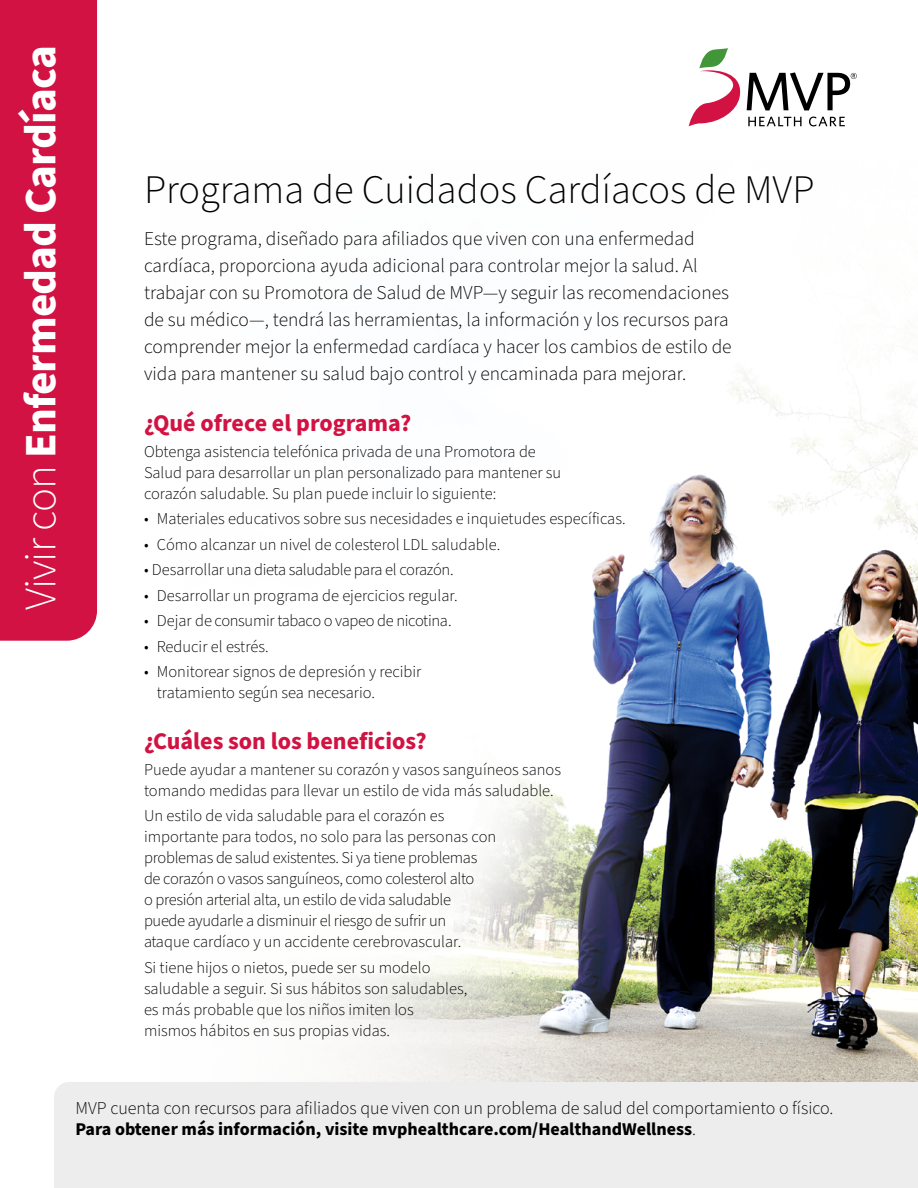
<style>
.page{position:relative;width:918px;height:1188px;background:#fff}
.page>*{position:absolute;margin:0;border:0;box-sizing:border-box;transform-origin:0 0}
.t1{font:700 45px "Source Sans Pro";letter-spacing:-.02em;color:#fff}
.Digital_Headline_Lig{font:300 40.5px "Source Sans Pro";color:#000}
.Digital_Subhead_Bold{font:700 24px "Source Sans Pro";color:#d11242}
.Digital_Text_Large_L{font:300 19.5px/27px "Source Sans Pro";color:#000}
.t2{font:300 18px/21px "Source Sans Pro";color:#000}
.Digital_Text_Base{font:300 16.5px/21px "Source Sans Pro";color:#000}
.Digital_Text_Base-2{font:300 16.5px/21px "Source Sans Pro";letter-spacing:-.02em;color:#000}
.s1{font-weight:300}
.s2{font-weight:700}
</style>
<div class="page">
<img style="left:291px;top:451px;width:627px;height:631px">
<div style="left:54px;top:1082px;width:864px;height:106px;background:#ededee"></div>
<div style="left:0;top:0;width:97px;height:641px;background:#d11242"></div>
<svg style="left:689px;top:48px;width:168px;height:78px"></svg>
<p class="t1" style="left:10px;top:610px;width:566px;rotate:-90deg"><span class="s1">Vivir con</span> Enfermedad Cardíaca</p>
<p class="Digital_Headline_Lig" style="left:144px;top:163px;width:672px">Programa de Cuidados Cardíacos de MVP</p>
<p class="Digital_Text_Large_L" style="left:144px;top:226px;width:589px">Este programa, diseñado para afiliados que viven con una enfermedad cardíaca, proporciona ayuda adicional para controlar mejor la salud. Al trabajar con su Promotora de Salud de MVP—y seguir las recomendaciones de su médico—, tendrá las herramientas, la información y los recursos para comprender mejor la enfermedad cardíaca y hacer los cambios de estilo de vida para mantener su salud bajo control y encaminada para mejorar.</p>
<p class="Digital_Subhead_Bold" style="left:144px;top:407px;width:269px">¿Qué ofrece el programa?</p>
<p class="Digital_Text_Base" style="left:144px;top:442px;width:419px">Obtenga asistencia telefónica privada de una Promotora de<br>Salud para desarrollar un plan personalizado para mantener su corazón saludable. Su plan puede incluir lo siguiente:</p>
<p class="Digital_Text_Base" style="left:144px;top:509px;width:483px">• Materiales educativos sobre sus necesidades e inquietudes específicas.</p>
<p class="Digital_Text_Base" style="left:144px;top:535px;width:358px">• Cómo alcanzar un nivel de colesterol LDL saludable.</p>
<p class="Digital_Text_Base-2" style="left:144px;top:560px;width:311px">• Desarrollar una dieta saludable para el corazón.</p>
<p class="Digital_Text_Base" style="left:144px;top:586px;width:315px">• Desarrollar un programa de ejercicios regular.</p>
<p class="Digital_Text_Base-2" style="left:144px;top:611px;width:309px">• Dejar de consumir tabaco o vapeo de nicotina.</p>
<p class="Digital_Text_Base" style="left:144px;top:637px;width:126px">• Reducir el estrés.</p>
<p class="Digital_Text_Base" style="left:157px;top:662px;width:266px;text-indent:-13px">• Monitorear signos de depresión y recibir tratamiento según sea necesario.</p>
<p class="Digital_Subhead_Bold" style="left:144px;top:725px;width:284px">¿Cuáles son los beneficios?</p>
<p class="Digital_Text_Base" style="left:144px;top:760px;width:419px">Puede ayudar a mantener su corazón y vasos sanguíneos sanos tomando medidas para llevar un estilo de vida más saludable.</p>
<p class="Digital_Text_Base-2" style="left:144px;top:806px;width:354px">Un estilo de vida saludable para el corazón es importante para todos, no solo para las personas con problemas de salud existentes. Si ya tiene problemas de corazón o vasos sanguíneos, como colesterol alto<br>o presión arterial alta, un estilo de vida saludable puede ayudarle a disminuir el riesgo de sufrir un<br>ataque cardíaco y un accidente cerebrovascular.</p>
<p class="Digital_Text_Base" style="left:144px;top:958px;width:325px">Si tiene hijos o nietos, puede ser su modelo saludable a seguir. Si sus hábitos son saludables, es más probable que los niños imiten los mismos hábitos en sus propias vidas.</p>
<p class="t2" style="left:75px;top:1098px;width:760px">MVP cuenta con recursos para afiliados que viven con un problema de salud del comportamiento o físico.<br><span class="s2">Para obtener más información, visite mvphealthcare.com/HealthandWellness</span>.</p>
</div>
